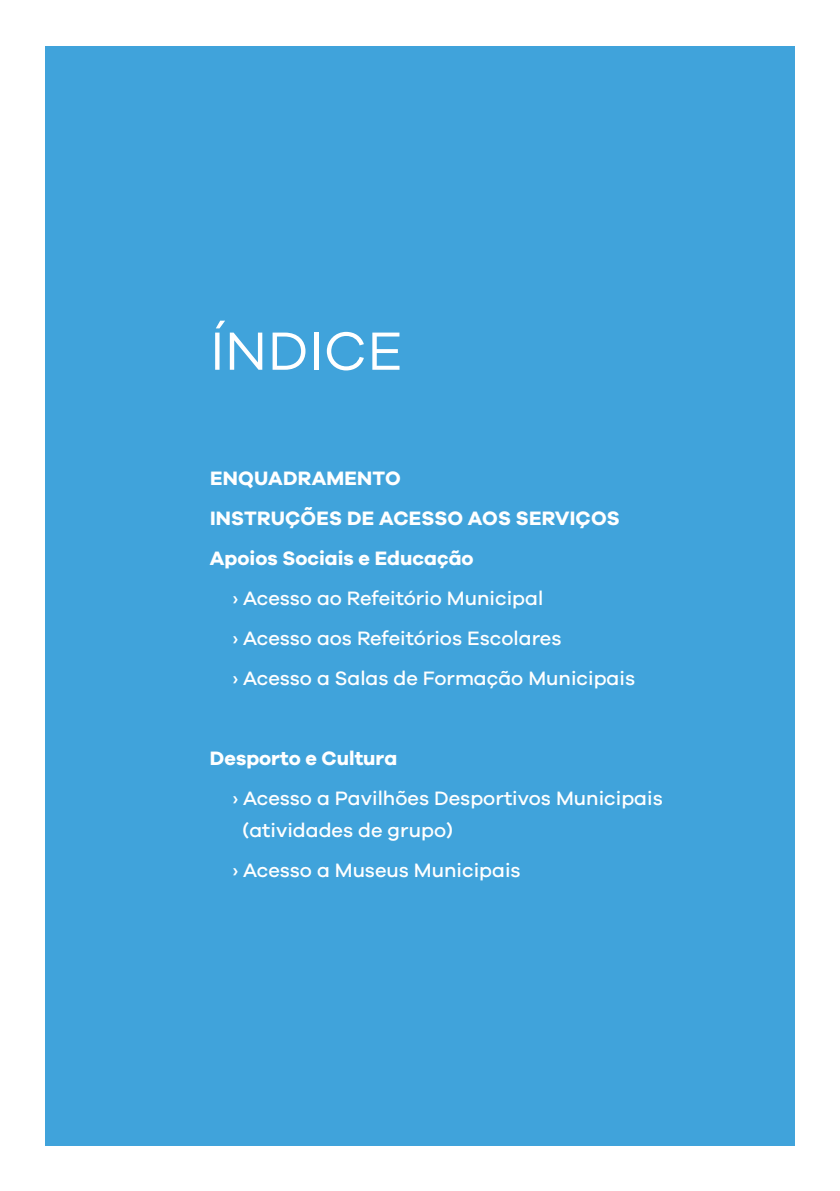
<style>
.page{position:relative;width:840px;height:1191px;background:#fff}
.page>*{position:absolute;margin:0;border:0;box-sizing:border-box;transform-origin:0 0}
.t1{font:55.4px "Galano Grotesque";letter-spacing:.01em;color:#fff}
.List_Paragraph{font:500 20px/32px "Galano Grotesque";color:#fff}
.List_Paragraph-2{font:700 20px "Galano Grotesque";color:#fff}
</style>
<div class="page">
<div style="left:45px;top:46px;width:749px;height:1099px;background:#40a3db"></div>
<p class="t1" style="left:210px;top:318px;width:194px">ÍNDICE</p>
<p class="List_Paragraph-2" style="left:210px;top:465px;width:192px">ENQUADRAMENTO</p>
<p class="List_Paragraph-2" style="left:210px;top:505px;width:411px">INSTRUÇÕES DE ACESSO AOS SERVIÇOS</p>
<p class="List_Paragraph-2" style="left:210px;top:545px;width:265px">Apoios Sociais e Educação</p>
<p class="List_Paragraph" style="left:232px;top:581px;width:312px">› Acesso ao Refeitório Municipal</p>
<p class="List_Paragraph" style="left:232px;top:621px;width:330px">› Acesso aos Refeitórios Escolares</p>
<p class="List_Paragraph" style="left:232px;top:661px;width:403px">› Acesso a Salas de Formação Municipais</p>
<p class="List_Paragraph-2" style="left:210px;top:745px;width:189px">Desporto e Cultura</p>
<p class="List_Paragraph" style="left:242px;top:781px;width:421px;text-indent:-10px">› Acesso a Pavilhões Desportivos Municipais (atividades de grupo)</p>
<p class="List_Paragraph" style="left:232px;top:853px;width:289px">› Acesso a Museus Municipais</p>
</div>
